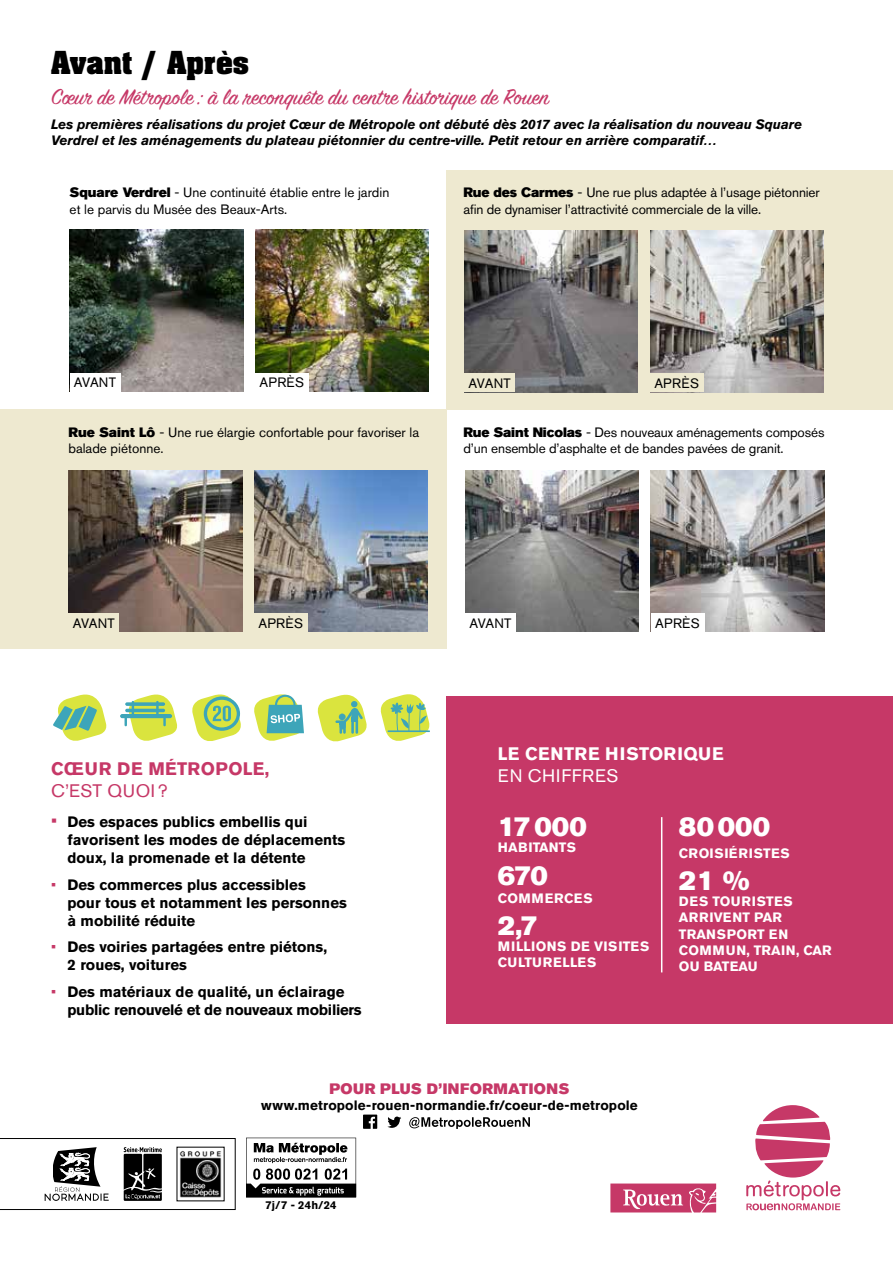
<style>
.page{position:relative;width:893px;height:1263px;background:#fff}
.page>*{position:absolute;margin:0;border:0;box-sizing:border-box;transform-origin:0 0}
.t1{font:27px "Akzidenz Grotesk Std Super";color:#fff}
.t2{font:700 27px "Aachen Std";color:#000}
.t3{font:24px "Sign Painter House Script";color:#c63867}
.t4{font:700 18px "Akzidenz Grotesk Std";letter-spacing:.015em;color:#fff}
.t5{font:700 18px "Akzidenz Grotesk Std";letter-spacing:.015em;color:#c63867}
.t6{font:18px "Akzidenz Grotesk Std";letter-spacing:.045em;color:#fff}
.t7{font:18px "Akzidenz Grotesk Std";letter-spacing:.035em;color:#c63867}
.t8{font:700 15px/18px "Akzidenz Grotesk Std";color:#000}
.t9{font:700 15px/18px "Akzidenz Grotesk Std";letter-spacing:-.02em;color:#000}
.t10{font:15px "Akzidenz Grotesk Std Super";letter-spacing:.03em;color:#c63867}
.t11{font:13.5px/16.2px "Akzidenz Grotesk Std";letter-spacing:-.01em;color:#000}
.t12{font:italic 700 13.5px/16.2px "Akzidenz Grotesk Std";letter-spacing:-.01em;color:#000}
.t13{font:700 13.5px/16.2px "Akzidenz Grotesk Std";letter-spacing:.015em;color:#fff}
.t14{font:700 13.5px "Akzidenz Grotesk Std";letter-spacing:.01em;color:#000}
.t15{font:700 13.5px/16.2px "Akzidenz Grotesk Std";letter-spacing:.045em;color:#fff}
.t16{font:700 11.25px "Akzidenz Grotesk Std";letter-spacing:.015em;color:#000}
.s1{font-family:"Akzidenz Grotesk Std Super"}
.s2{font-weight:400;font-size:18px;color:#c63867}
.s3{font-weight:400;color:#c63867}
</style>
<div class="page">
<div style="left:446px;top:170px;width:447px;height:240px;background:#eee9d0"></div>
<div style="left:0;top:410px;width:446px;height:239px;background:#eee9d0"></div>
<svg style="left:746px;top:1105px;width:94px;height:105px"></svg>
<svg style="left:409px;top:1117px;width:121px;height:12px"></svg>
<svg style="left:387px;top:1116px;width:14px;height:12px"></svg>
<svg style="left:363px;top:1114px;width:14px;height:15px"></svg>
<svg style="left:246px;top:1138px;width:110px;height:59px"></svg>
<svg style="left:0;top:1138px;width:235px;height:72px"></svg>
<svg style="left:610px;top:1183px;width:106px;height:29px;background:#d05c82"></svg>
<div style="left:447px;top:696px;width:446px;height:327px;background:#c63867"></div>
<hr style="left:661px;top:817px;width:1px;height:155px;background:#fff">
<img style="left:70px;top:230px;width:173px;height:161px">
<img style="left:464px;top:231px;width:174px;height:161px">
<img style="left:68px;top:470px;width:174px;height:162px">
<img style="left:465px;top:470px;width:174px;height:162px">
<img style="left:255px;top:230px;width:174px;height:161px">
<img style="left:650px;top:231px;width:174px;height:161px">
<img style="left:254px;top:470px;width:174px;height:162px">
<img style="left:651px;top:470px;width:173px;height:162px">
<div style="left:70px;top:373px;width:50px;height:18px;background:#fff"></div>
<div style="left:465px;top:613px;width:51px;height:19px;background:#fff"></div>
<div style="left:68px;top:613px;width:51px;height:19px;background:#eee9d0"></div>
<div style="left:464px;top:374px;width:51px;height:18px;background:#eee9d0"></div>
<div style="left:255px;top:373px;width:54px;height:18px;background:#fff"></div>
<div style="left:651px;top:613px;width:53px;height:19px;background:#fff"></div>
<div style="left:254px;top:613px;width:54px;height:19px;background:#eee9d0"></div>
<div style="left:650px;top:374px;width:53px;height:18px;background:#eee9d0"></div>
<svg style="left:53px;top:694px;width:54px;height:47px"></svg>
<svg style="left:120px;top:714px;width:52px;height:4px"></svg>
<svg style="left:125px;top:694px;width:53px;height:47px"></svg>
<svg style="left:192px;top:694px;width:49px;height:47px"></svg>
<svg style="left:254px;top:694px;width:50px;height:47px"></svg>
<svg style="left:317px;top:694px;width:50px;height:48px"></svg>
<svg style="left:380px;top:694px;width:50px;height:47px"></svg>
<hr style="left:388px;top:730px;width:42px;height:2px;background:#3da5b9">
<h1 class="t2" style="left:51px;top:43px;width:200px">Avant / Après</h1>
<h2 class="t3" style="left:51px;top:82px;width:500px">Cœur de Métropole: à la reconquête du centre historique de Rouen</h2>
<p class="t12" style="left:51px;top:116px;width:753px">Les premières réalisations du projet Cœur de Métropole ont débuté dès 2017 avec la réalisation du nouveau Square<br>Verdrel et les aménagements du plateau piétonnier du centre-ville. Petit retour en arrière comparatif…</p>
<p class="t11" style="left:70px;top:185px;width:321px"><span class="s1">Square Verdrel</span> - Une continuité établie entre le jardin et le parvis du Musée des Beaux-Arts.</p>
<p class="t11" style="left:463px;top:185px;width:358px"><span class="s1">Rue des Carmes</span> - Une rue plus adaptée à l’usage piétonnier afin de dynamiser l’attractivité commerciale de la ville.</p>
<p class="t11" style="left:74px;top:374px;width:44px">AVANT</p>
<p class="t11" style="left:260px;top:374px;width:46px">APRÈS</p>
<p class="t11" style="left:469px;top:375px;width:44px">AVANT</p>
<p class="t11" style="left:654px;top:375px;width:46px">APRÈS</p>
<p class="t11" style="left:68px;top:424px;width:352px"><span class="s1">Rue Saint Lô</span> - Une rue élargie confortable pour favoriser la balade piétonne.</p>
<p class="t11" style="left:463px;top:424px;width:362px"><span class="s1">Rue Saint Nicolas</span> - Des nouveaux aménagements composés d’un ensemble d’asphalte et de bandes pavées de granit.</p>
<p class="t11" style="left:258px;top:615px;width:46px">APRÈS</p>
<p class="t11" style="left:655px;top:615px;width:46px">APRÈS</p>
<p class="t11" style="left:73px;top:615px;width:44px">AVANT</p>
<p class="t11" style="left:469px;top:615px;width:44px">AVANT</p>
<h3 class="t5" style="left:51px;top:759px;width:220px">CŒUR DE MÉTROPOLE,</h3>
<h3 class="t7" style="left:51px;top:780px;width:118px">C’EST QUOI?</h3>
<p class="t8" style="left:68px;top:813px;width:279px;text-indent:-16px"><span class="s2">•</span> Des espaces publics embellis qui favorisent les modes de déplacements doux, la promenade et la détente</p>
<p class="t8" style="left:68px;top:875px;width:281px;text-indent:-16px"><span class="s3">•</span> Des commerces plus accessibles<br>pour tous et notamment les personnes à mobilité réduite</p>
<p class="t8" style="left:68px;top:938px;width:261px;text-indent:-16px"><span class="s3">•</span> Des voiries partagées entre piétons,<br>2 roues, voitures</p>
<p class="t9" style="left:68px;top:982px;width:296px;text-indent:-16px"><span class="s3">•</span> Des matériaux de qualité, un éclairage public renouvelé et de nouveaux mobiliers</p>
<h3 class="t4" style="left:498px;top:744px;width:227px">LE CENTRE HISTORIQUE</h3>
<h3 class="t6" style="left:498px;top:765px;width:122px">EN CHIFFRES</h3>
<h1 class="t1" style="left:498px;top:811px;width:90px">17000</h1>
<p class="t13" style="left:498px;top:839px;width:80px">HABITANTS</p>
<h1 class="t1" style="left:498px;top:859px;width:52px">670</h1>
<p class="t15" style="left:498px;top:890px;width:96px">COMMERCES</p>
<h1 class="t1" style="left:498px;top:910px;width:41px">2,7</h1>
<p class="t15" style="left:498px;top:938px;width:153px">MILLIONS DE VISITES<br>CULTURELLES</p>
<h1 class="t1" style="left:679px;top:811px;width:93px">80000</h1>
<p class="t15" style="left:679px;top:845px;width:112px">CROISIÉRISTES</p>
<h1 class="t1" style="left:679px;top:865px;width:72px">21 %</h1>
<p class="t13" style="left:679px;top:893px;width:154px">DES TOURISTES<br>ARRIVENT PAR<br>TRANSPORT EN<br>COMMUN, TRAIN, CAR<br>OU BATEAU</p>
<p class="t10" style="left:330px;top:1080px;width:241px">POUR PLUS D’INFORMATIONS</p>
<p class="t14" style="left:261px;top:1097px;width:378px">www.metropole-rouen-normandie.fr/coeur-de-metropole</p>
<p class="t16" style="left:266px;top:1198px;width:73px">7j/7 - 24h/24</p>
</div>
